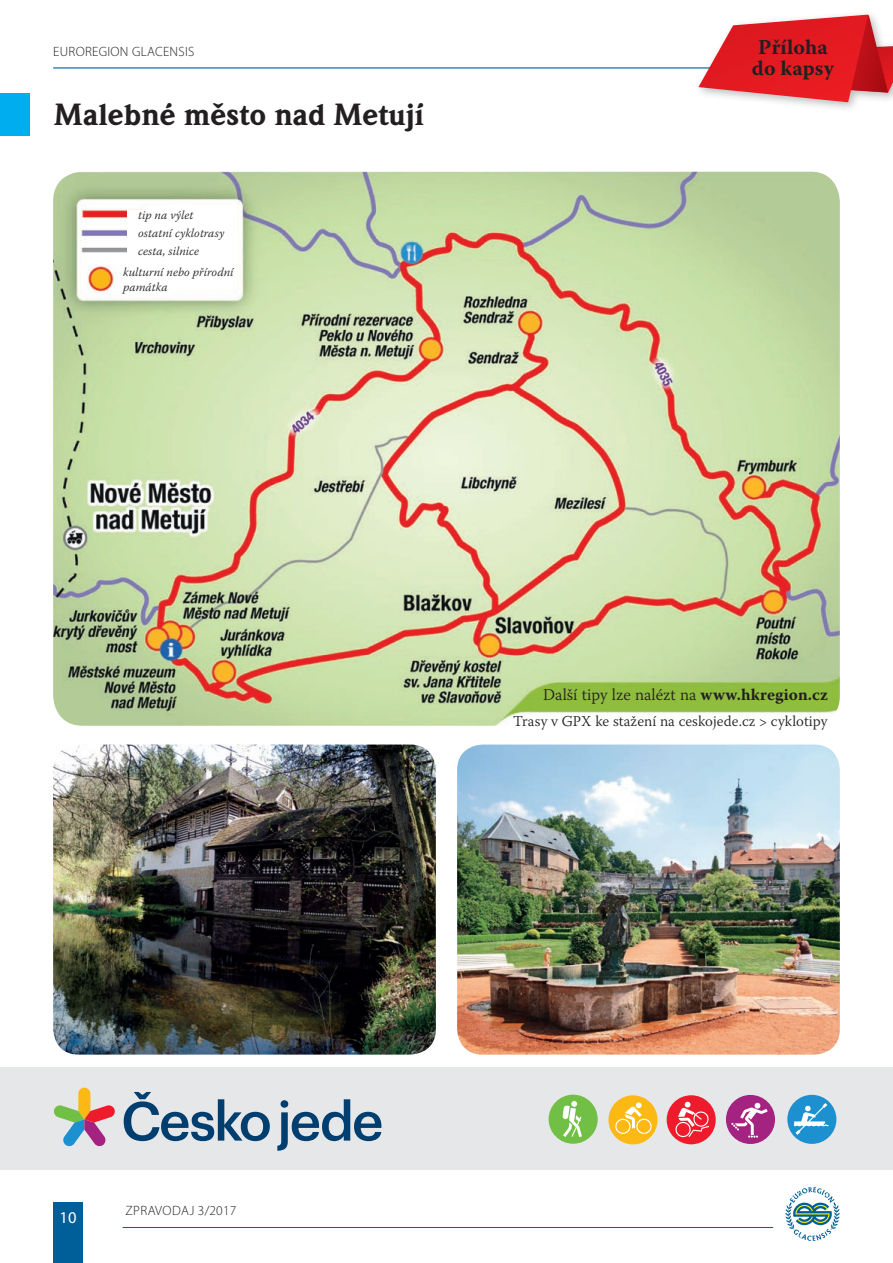
<style>
.page{position:relative;width:893px;height:1263px;background:#fff}
.page>*{position:absolute;margin:0;border:0;box-sizing:border-box;transform-origin:0 0}
.t1{font:30px "Weidemann Itc TCE Blac";color:#231f20}
.t2{font:700 21px/21px "Warnock Pro";letter-spacing:.005em;color:#231f20;text-align:center}
.t3{font:300 16.5px "Warnock Pro";letter-spacing:.005em;color:#231f20}
.t4{font:16.5px "Myriad Pro";color:#fff}
.t5{font:300 15px "Warnock Pro";letter-spacing:.005em;color:#231f20}
.t6{font:300 13.5px "Myriad Pro";letter-spacing:.02em;color:#231f20}
.t7{font:italic 300 12px/18px "Warnock Pro";letter-spacing:.005em;color:#231f20}
.s1{font-weight:700}
</style>
<div class="page">
<div style="left:53px;top:1202px;width:30px;height:61px;background:#005e98"></div>
<hr style="left:123px;top:1227px;width:650px;height:1px;background:#005e98">
<svg style="left:785px;top:1187px;width:55px;height:54px"></svg>
<hr style="left:53px;top:67px;width:840px;height:2px;background:#005e98">
<div style="left:0;top:94px;width:30px;height:42px;background:#00aeef"></div>
<div style="left:0;top:1067px;width:893px;height:102px;background:#e6e7e9"></div>
<svg style="left:54px;top:1087px;width:61px;height:60px"></svg>
<svg style="left:124px;top:1092px;width:146px;height:49px"></svg>
<svg style="left:277px;top:1099px;width:104px;height:52px"></svg>
<div style="left:787px;top:1095px;width:49px;height:49px;background:#1d90d0;border-radius:50%"></div>
<svg style="left:794px;top:1103px;width:34px;height:32px"></svg>
<div style="left:726px;top:1095px;width:49px;height:49px;background:#a42381;border-radius:50%"></div>
<svg style="left:731px;top:1102px;width:37px;height:36px"></svg>
<div style="left:667px;top:1095px;width:49px;height:49px;background:#ee1b2c;border-radius:50%"></div>
<svg style="left:675px;top:1101px;width:35px;height:36px"></svg>
<div style="left:608px;top:1095px;width:49px;height:49px;background:#fcb814;border-radius:50%"></div>
<svg style="left:615px;top:1102px;width:37px;height:32px"></svg>
<div style="left:549px;top:1095px;width:49px;height:49px;background:#71bf44;border-radius:50%"></div>
<svg style="left:562px;top:1101px;width:20px;height:36px"></svg>
<img style="left:53px;top:172px;width:787px;height:554px">
<img style="left:53px;top:744px;width:383px;height:310px">
<img style="left:457px;top:744px;width:383px;height:310px">
<div style="left:693px;top:9px;width:200px;height:104px;background:#231f20;opacity:.3"></div>
<svg style="left:698px;top:15px;width:195px;height:87px"></svg>
<div style="left:128px;top:210px;width:19px;height:48px;background:#fff"></div>
<p class="t6" style="left:53px;top:44px;width:143px">EUROREGION GLACENSIS</p>
<h1 class="t1" style="left:54px;top:96px;width:372px">Malebné město nad Metují</h1>
<p class="t7" style="left:138px;top:205px;width:88px">tip na výlet ostatní cyklotrasy cesta, silnice</p>
<p class="t7" style="left:123px;top:265px;width:112px;line-height:14.4px">kulturní nebo přírodní památka</p>
<h2 class="t2" style="left:752px;top:37px;width:84px">Příloha do kapsy</h2>
<h3 class="t3" style="left:543px;top:685px;width:286px">Další tipy lze nalézt na <span class="s1">www.hkregion.cz</span></h3>
<p class="t5" style="left:513px;top:712px;width:316px">Trasy v GPX ke stažení na ceskojede.cz &gt; cyklotipy</p>
<h3 class="t4" style="left:60px;top:1207px;width:18px">10</h3>
<p class="t6" style="left:126px;top:1203px;width:112px">ZPRAVODAJ 3/2017</p>
</div>
